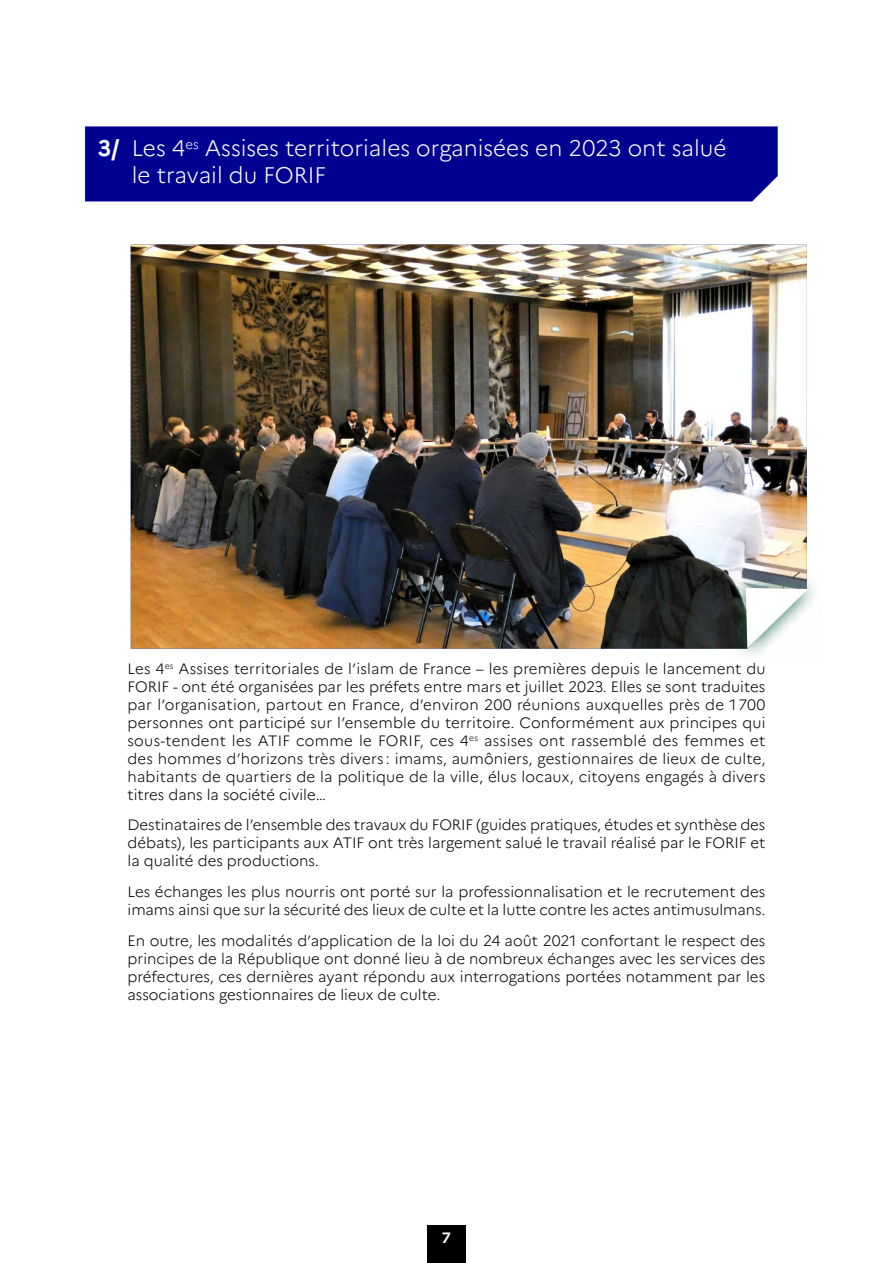
<style>
.page{position:relative;width:893px;height:1263px;background:#fff}
.page>*{position:absolute;margin:0;border:0;box-sizing:border-box;transform-origin:0 0}
.TITRE_PARTIE{font:300 22.5px/27px "Marianne";color:#fff}
.Texte{font:300 15px/18px "Marianne";color:#000;text-align:justify}
.t1{font:700 15px "Marianne";color:#fff}
.s1{font-weight:700}
</style>
<div class="page">
<div style="left:85px;top:126px;width:693px;height:75px;background:#000091"></div>
<img style="left:131px;top:244px;width:676px;height:405px">
<svg style="left:730px;top:572px;width:85px;height:83px"></svg>
<svg style="left:746px;top:588px;width:62px;height:61px"></svg>
<div style="left:427px;top:1225px;width:39px;height:38px;background:#000"></div>
<p class="TITRE_PARTIE" style="left:132px;top:135px;width:596px;text-indent:-34px"><span class="s1">3/</span> Les 4<sup>es</sup> Assises territoriales organisées en 2023 ont salué le travail du FORIF</p>
<p class="Texte" style="left:128px;top:659px;width:640px">Les 4<sup>es</sup> Assises territoriales de l’islam de France – les premières depuis le lancement du FORIF - ont été organisées par les préfets entre mars et juillet 2023. Elles se sont traduites par l’organisation, partout en France, d’environ 200 réunions auxquelles près de 1700 personnes ont participé sur l’ensemble du territoire. Conformément aux principes qui sous-tendent les ATIF comme le FORIF, ces 4<sup>es</sup> assises ont rassemblé des femmes et des hommes d’horizons très divers : imams, aumôniers, gestionnaires de lieux de culte, habitants de quartiers de la politique de la ville, élus locaux, citoyens engagés à divers titres dans la société civile…</p>
<p class="Texte" style="left:128px;top:816px;width:639px">Destinataires de l’ensemble des travaux du FORIF (guides pratiques, études et synthèse des débats), les participants aux ATIF ont très largement salué le travail réalisé par le FORIF et la qualité des productions.</p>
<p class="Texte" style="left:128px;top:883px;width:639px">Les échanges les plus nourris ont porté sur la professionnalisation et le recrutement des imams ainsi que sur la sécurité des lieux de culte et la lutte contre les actes antimusulmans.</p>
<p class="Texte" style="left:128px;top:931px;width:639px">En outre, les modalités d’application de la loi du 24 août 2021 confortant le respect des principes de la République ont donné lieu à de nombreux échanges avec les services des préfectures, ces dernières ayant répondu aux interrogations portées notamment par les associations gestionnaires de lieux de culte.</p>
<p class="t1" style="left:442px;top:1228px;width:10px">7</p>
</div>
